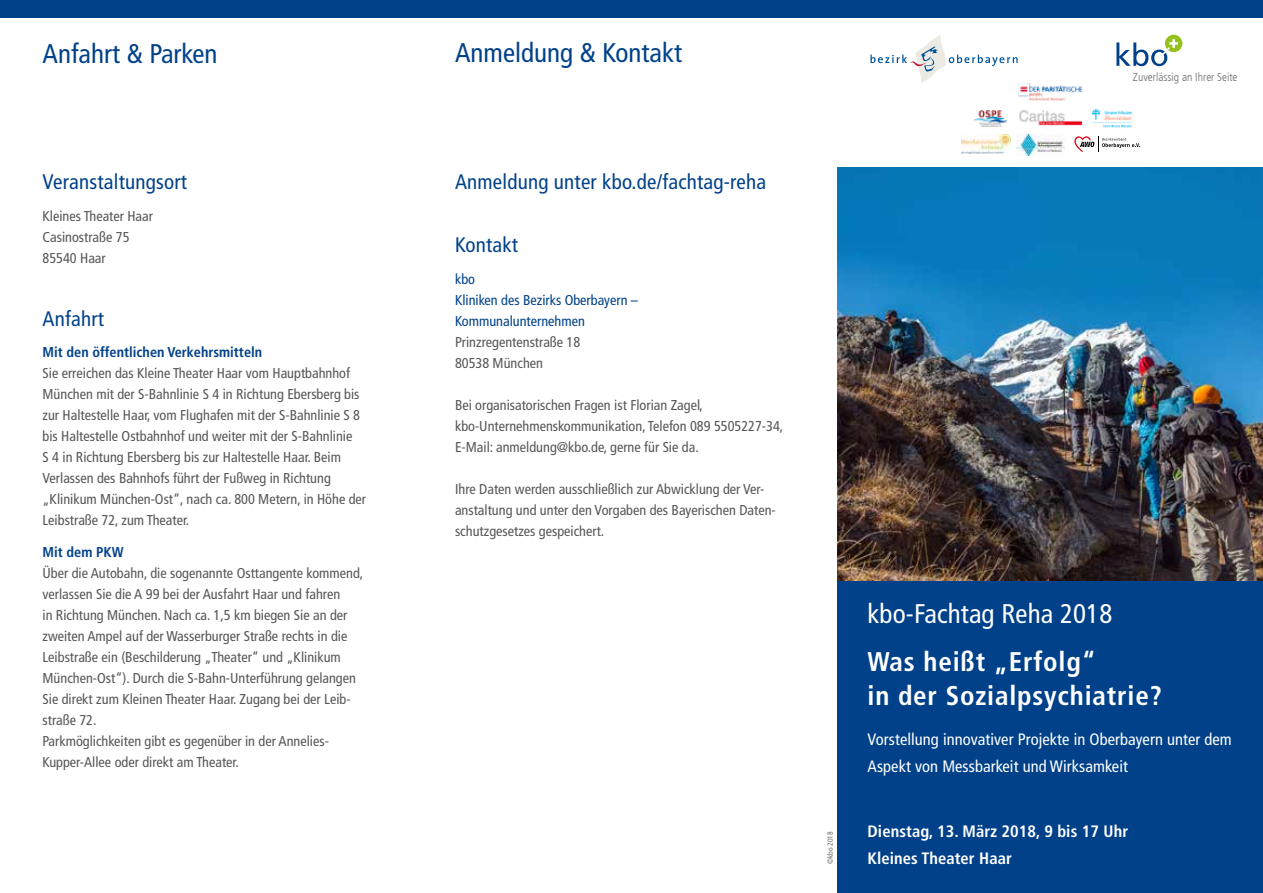
<style>
.page{position:relative;width:1263px;height:893px;background:#fff}
.page>*{position:absolute;margin:0;border:0;box-sizing:border-box;transform-origin:0 0}
.t1{font:700 condensed 27px/34.5px "Frutiger LT Com";letter-spacing:.03em;color:#fff}
.t2{font:condensed 27px "Frutiger LT Com";color:#004189}
.t3{font:condensed 27px "Frutiger LT Com";letter-spacing:.005em;color:#fff}
.t4{font:condensed 21px "Frutiger LT Com";letter-spacing:.01em;color:#004189}
.t5{font:condensed 16.5px/27px "Frutiger LT Com";letter-spacing:.005em;color:#fff}
.t6{font:700 condensed 16.5px/27px "Frutiger LT Com";letter-spacing:.005em;color:#fff}
.t7{font:condensed 14.25px/21px "Frutiger LT Com";color:#565656}
.t8{font:condensed 14.25px/21px "Frutiger LT Com";color:#004189}
.t9{font:700 condensed 14.25px "Frutiger LT Com";color:#004189}
.t10{font:300 condensed 11.55px "Frutiger LT Com";color:#6f6f6e}
.t11{font:condensed 7.5px "Frutiger LT Com";color:#6f6f6e}
</style>
<div class="page">
<img style="left:838px;top:167px;width:425px;height:414px">
<div style="left:838px;top:581px;width:425px;height:312px;background:#004189"></div>
<svg style="left:870px;top:35px;width:148px;height:48px"></svg>
<svg style="left:1116px;top:35px;width:66px;height:31px"></svg>
<svg style="left:1074px;top:136px;width:66px;height:16px"></svg>
<img style="left:1019px;top:110px;width:63px;height:15px">
<img style="left:1016px;top:134px;width:49px;height:21px">
<img style="left:973px;top:110px;width:34px;height:17px">
<img style="left:1092px;top:108px;width:40px;height:20px">
<img style="left:961px;top:134px;width:50px;height:20px">
<img style="left:1018px;top:83px;width:63px;height:17px">
<div style="left:0;top:0;width:1263px;height:17px;background:#004189"></div>
<h1 class="t2" style="left:43px;top:38px;width:176px">Anfahrt &amp; Parken</h1>
<h1 class="t2" style="left:455px;top:37px;width:228px">Anmeldung &amp; Kontakt</h1>
<h2 class="t4" style="left:43px;top:169px;width:146px">Veranstaltungsort</h2>
<p class="t7" style="left:43px;top:205px;width:112px">Kleines Theater Haar<br>Casinostraße 75<br>85540 Haar</p>
<h2 class="t4" style="left:43px;top:306px;width:63px">Anfahrt</h2>
<p class="t9" style="left:43px;top:344px;width:221px">Mit den öffentlichen Verkehrsmitteln</p>
<p class="t7" style="left:43px;top:363px;width:325px">Sie erreichen das Kleine Theater Haar vom Hauptbahnhof München mit der S-Bahnlinie S 4 in Richtung Ebersberg bis zur Haltestelle Haar, vom Flughafen mit der S-Bahnlinie S 8 bis Haltestelle Ostbahnhof und weiter mit der S-Bahnlinie<br>S 4 in Richtung Ebersberg bis zur Haltestelle Haar. Beim Verlassen des Bahnhofs führt der Fußweg in Richtung „Klinikum München-Ost“, nach ca. 800 Metern, in Höhe der Leibstraße 72, zum Theater.</p>
<p class="t9" style="left:43px;top:543px;width:83px">Mit dem PKW</p>
<p class="t7" style="left:43px;top:562px;width:322px">Über die Autobahn, die sogenannte Osttangente kommend, verlassen Sie die A 99 bei der Ausfahrt Haar und fahren<br>in Richtung München. Nach ca. 1,5 km biegen Sie an der zweiten Ampel auf der Wasserburger Straße rechts in die Leibstraße ein (Beschilderung „Theater“ und „Klinikum München-Ost“). Durch die S-Bahn-Unterführung gelangen Sie direkt zum Kleinen Theater Haar. Zugang bei der Leib&shy;straße 72.<br>Parkmöglichkeiten gibt es gegenüber in der Annelies-Kupper-Allee oder direkt am Theater.</p>
<h2 class="t4" style="left:455px;top:169px;width:313px">Anmeldung unter kbo.de/fachtag-reha</h2>
<h2 class="t4" style="left:455px;top:232px;width:65px">Kontakt</h2>
<p class="t8" style="left:455px;top:268px;width:185px">kbo<br>Kliniken des Bezirks Oberbayern –<br>Kommunalunternehmen</p>
<p class="t7" style="left:455px;top:331px;width:127px">Prinzregentenstraße 18<br>80538 München</p>
<p class="t7" style="left:455px;top:394px;width:330px">Bei organisatorischen Fragen ist Florian Zagel, kbo-Unternehmenskommunikation, Telefon 089 5505227-34,<br>E-Mail: anmeldung@kbo.de, gerne für Sie da.</p>
<p class="t7" style="left:455px;top:478px;width:322px">Ihre Daten werden ausschließlich zur Abwicklung der Ver&shy;anstaltung und unter den Vorgaben des Bayerischen Daten&shy;schutzgesetzes gespeichert.</p>
<p class="t10" style="left:1133px;top:70px;width:106px">Zuverlässig an Ihrer Seite</p>
<p class="t11" style="left:826px;top:864px;width:34px;rotate:-90deg">©kbo 2018</p>
<h1 class="t3" style="left:867px;top:598px;width:246px">kbo-Fachtag Reha 2018</h1>
<h1 class="t1" style="left:867px;top:644px;width:296px">Was heißt „Erfolg“<br>in der Sozialpsychiatrie?</h1>
<p class="t5" style="left:867px;top:726px;width:366px">Vorstellung innovativer Projekte in Oberbayern unter dem<br>Aspekt von Messbarkeit und Wirksamkeit</p>
<p class="t6" style="left:867px;top:818px;width:262px">Dienstag, 13. März 2018, 9 bis 17 Uhr<br>Kleines Theater Haar</p>
</div>
